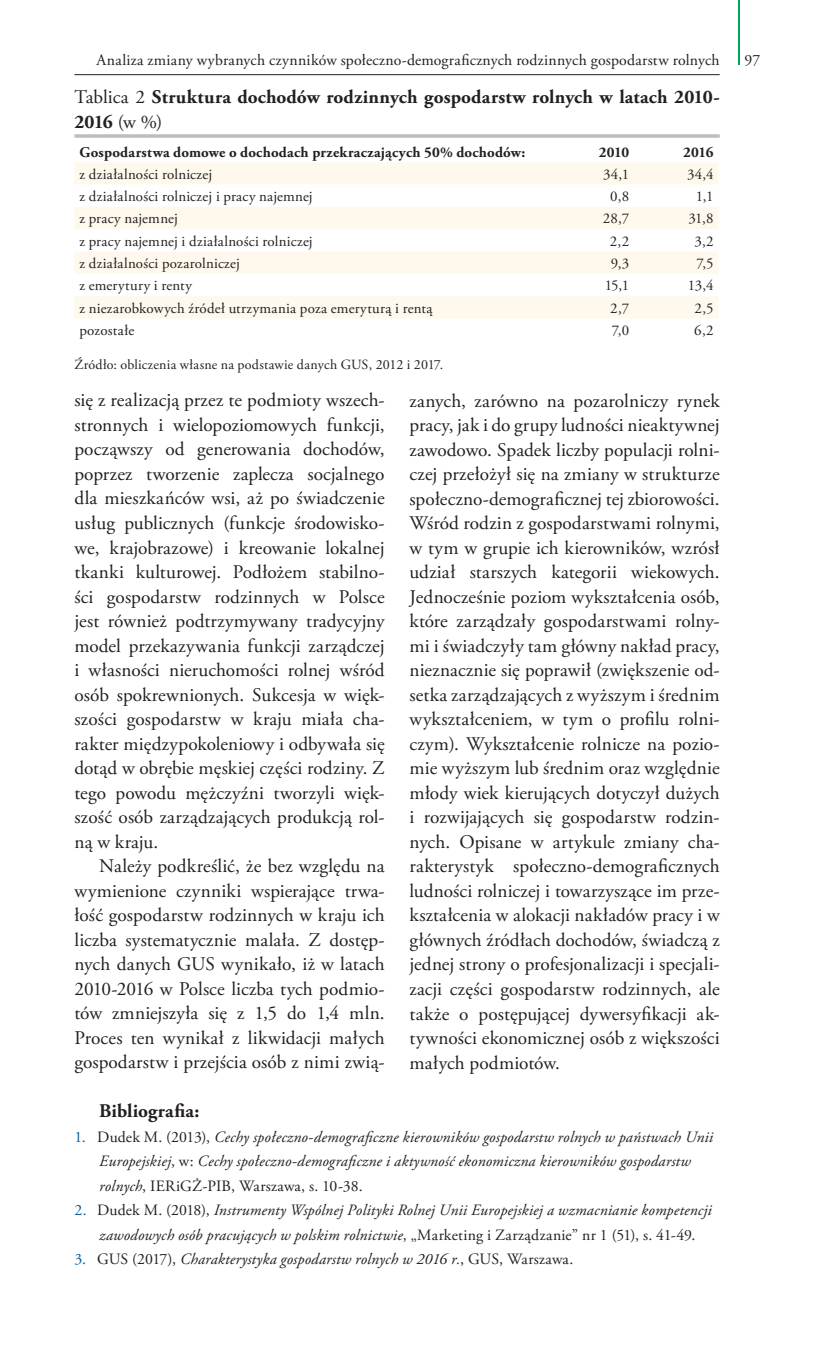
<style>
.page{position:relative;width:819px;height:1355px;background:#fff}
.page>*{position:absolute;margin:0;border:0;box-sizing:border-box;transform-origin:0 0}
.t1{font:19.25px/24.5px "Adobe Garamond Pro";letter-spacing:.005em;color:#231f20;text-align:justify}
.t2{font:700 19.25px/24.5px "Adobe Garamond Pro";letter-spacing:.005em;color:#231f20}
.t3{font:italic 15.75px/24.5px "Adobe Garamond Pro";letter-spacing:.01em;color:#231f20}
.t4{font:15.75px "Adobe Garamond Pro";letter-spacing:.015em;color:#231f20}
.t5{font:14.88px "Adobe Garamond Pro";letter-spacing:.015em;color:#231f20}
.t6{font:700 14.88px "Adobe Garamond Pro";letter-spacing:.015em;color:#231f20}
.t7{font:14px "Adobe Garamond Pro";letter-spacing:.015em;color:#231f20}
.s1{font-weight:400}
.s2{font-style:normal;color:#005d9c}
.s3{font-style:normal}
</style>
<div class="page">
<hr style="left:738px;top:0;width:1px;height:64px;background:#00a54f">
<hr style="left:74px;top:74px;width:645px;height:1px;background:#231f20">
<svg style="left:74px;top:162px;width:644px;height:156px;fill:#fef9ec"></svg>
<svg style="left:74px;top:134px;width:645px;height:4px;background:#c4c5c7"></svg>
<p class="t4" style="left:96px;top:50px;width:624px">Analiza zmiany wybranych czynników społeczno-demograficznych rodzinnych gospodarstw rolnych</p>
<p class="t4" style="left:744px;top:50px;width:17px">97</p>
<p class="t2" style="left:74px;top:85px;width:646px"><span class="s1">Tablica 2</span> Struktura dochodów rodzinnych gospodarstw rolnych w latach 2010-<br>2016 <span class="s1">(w %)</span></p>
<p class="t6" style="left:79px;top:144px;width:447px">Gospodarstwa domowe o dochodach przekraczających 50% dochodów:</p>
<p class="t6" style="left:598px;top:144px;width:32px">2010</p>
<p class="t6" style="left:683px;top:144px;width:32px">2016</p>
<p class="t5" style="left:79px;top:165px;width:134px">z działalności rolniczej</p>
<p class="t5" style="left:603px;top:165px;width:28px">34,1</p>
<p class="t5" style="left:687px;top:165px;width:28px">34,4</p>
<p class="t5" style="left:79px;top:187px;width:235px">z działalności rolniczej i pracy najemnej</p>
<p class="t5" style="left:610px;top:187px;width:20px">0,8</p>
<p class="t5" style="left:695px;top:187px;width:19px">1,1</p>
<p class="t5" style="left:79px;top:210px;width:100px">z pracy najemnej</p>
<p class="t5" style="left:602px;top:210px;width:28px">28,7</p>
<p class="t5" style="left:688px;top:210px;width:27px">31,8</p>
<p class="t5" style="left:79px;top:232px;width:235px">z pracy najemnej i działalności rolniczej</p>
<p class="t5" style="left:609px;top:232px;width:21px">2,2</p>
<p class="t5" style="left:694px;top:232px;width:20px">3,2</p>
<p class="t5" style="left:79px;top:254px;width:162px">z działalności pozarolniczej</p>
<p class="t5" style="left:610px;top:254px;width:20px">9,3</p>
<p class="t5" style="left:696px;top:254px;width:19px">7,5</p>
<p class="t5" style="left:79px;top:277px;width:114px">z emerytury i renty</p>
<p class="t5" style="left:604px;top:277px;width:26px">15,1</p>
<p class="t5" style="left:687px;top:277px;width:27px">13,4</p>
<p class="t5" style="left:79px;top:299px;width:354px">z niezarobkowych źródeł utrzymania poza emeryturą i rentą</p>
<p class="t5" style="left:610px;top:299px;width:20px">2,7</p>
<p class="t5" style="left:694px;top:299px;width:20px">2,5</p>
<p class="t5" style="left:79px;top:321px;width:56px">pozostałe</p>
<p class="t5" style="left:611px;top:321px;width:19px">7,0</p>
<p class="t5" style="left:694px;top:321px;width:21px">6,2</p>
<p class="t7" style="left:74px;top:355px;width:370px">Źródło: obliczenia własne na podstawie danych GUS, 2012 i 2017.</p>
<p class="t1" style="left:74px;top:389px;width:312px">się z realizacją przez te podmioty wszech&shy;stronnych i wielopoziomowych funkcji, począwszy od generowania dochodów, poprzez tworzenie zaplecza socjalnego dla mieszkańców wsi, aż po świadczenie usług publicznych (funkcje środowisko&shy;we, krajobrazowe) i kreowanie lokalnej tkanki kulturowej. Podłożem stabilno&shy;ści gospodarstw rodzinnych w Polsce jest również podtrzymywany tradycyjny model przekazywania funkcji zarządczej i własności nieruchomości rolnej wśród osób spokrewnionych. Sukcesja w więk&shy;szości gospodarstw w kraju miała cha&shy;rakter międzypokoleniowy i odbywała się dotąd w obrębie męskiej części rodziny. Z tego powodu mężczyźni tworzyli więk&shy;szość osób zarządzających produkcją rol&shy;ną w kraju.</p>
<p class="t1" style="left:74px;top:854px;width:312px;text-indent:25px">Należy podkreślić, że bez względu na wymienione czynniki wspierające trwa&shy;łość gospodarstw rodzinnych w kraju ich liczba systematycznie malała. Z dostęp&shy;nych danych GUS wynikało, iż w latach 2010-2016 w Polsce liczba tych podmio&shy;tów zmniejszyła się z 1,5 do 1,4 mln.<br>Proces ten wynikał z likwidacji małych gospodarstw i przejścia osób z nimi zwią-</p>
<p class="t1" style="left:409px;top:389px;width:312px">zanych, zarówno na pozarolniczy rynek pracy, jak i do grupy ludności nieaktywnej zawodowo. Spadek liczby populacji rolni&shy;czej przełożył się na zmiany w strukturze społeczno-demograficznej tej zbiorowości.<br>Wśród rodzin z gospodarstwami rolnymi, w tym w grupie ich kierowników, wzrósł udział starszych kategorii wiekowych.<br>Jednocześnie poziom wykształcenia osób, które zarządzały gospodarstwami rolny&shy;mi i świadczyły tam główny nakład pracy, nieznacznie się poprawił (zwiększenie od&shy;setka zarządzających z wyższym i średnim wykształceniem, w tym o profilu rolni&shy;czym). Wykształcenie rolnicze na pozio&shy;mie wyższym lub średnim oraz względnie młody wiek kierujących dotyczył dużych i rozwijających się gospodarstw rodzin&shy;nych. Opisane w artykule zmiany cha&shy;rakterystyk społeczno-demograficznych ludności rolniczej i towarzyszące im prze&shy;kształcenia w alokacji nakładów pracy i w głównych źródłach dochodów, świadczą z jednej strony o profesjonalizacji i specjali&shy;zacji części gospodarstw rodzinnych, ale także o postępującej dywersyfikacji ak&shy;tywności ekonomicznej osób z większości małych podmiotów.</p>
<p class="t2" style="left:99px;top:1099px;width:102px">Bibliografia:</p>
<p class="t3" style="left:99px;top:1124px;width:615px;text-indent:-25px"><span class="s2">1.</span> <span class="s3">Dudek M. (2013),</span> Cechy społeczno-demograficzne kierowników gospodarstw rolnych w państwach Unii<br>Europejskiej<span class="s3">, w:</span> Cechy społeczno-demograficzne i aktywność ekonomiczna kierowników gospodarstw rolnych<span class="s3">, IERiGŻ-PIB, Warszawa, s. 10-38.</span></p>
<p class="t3" style="left:74px;top:1198px;width:639px;text-align:center"><span class="s2">2.</span> <span class="s3">Dudek M. (2018),</span> Instrumenty Wspólnej Polityki Rolnej Unii Europejskiej a wzmacnianie kompetencji zawodowych osób pracujących w polskim rolnictwie<span class="s3">, „Marketing i Zarządzanie” nr 1 (51), s. 41-49.</span></p>
<p class="t3" style="left:74px;top:1247px;width:500px"><span class="s2">3.</span> <span class="s3">GUS (2017),</span> Charakterystyka gospodarstw rolnych w 2016 r.<span class="s3">, GUS, Warszawa.</span></p>
</div>
